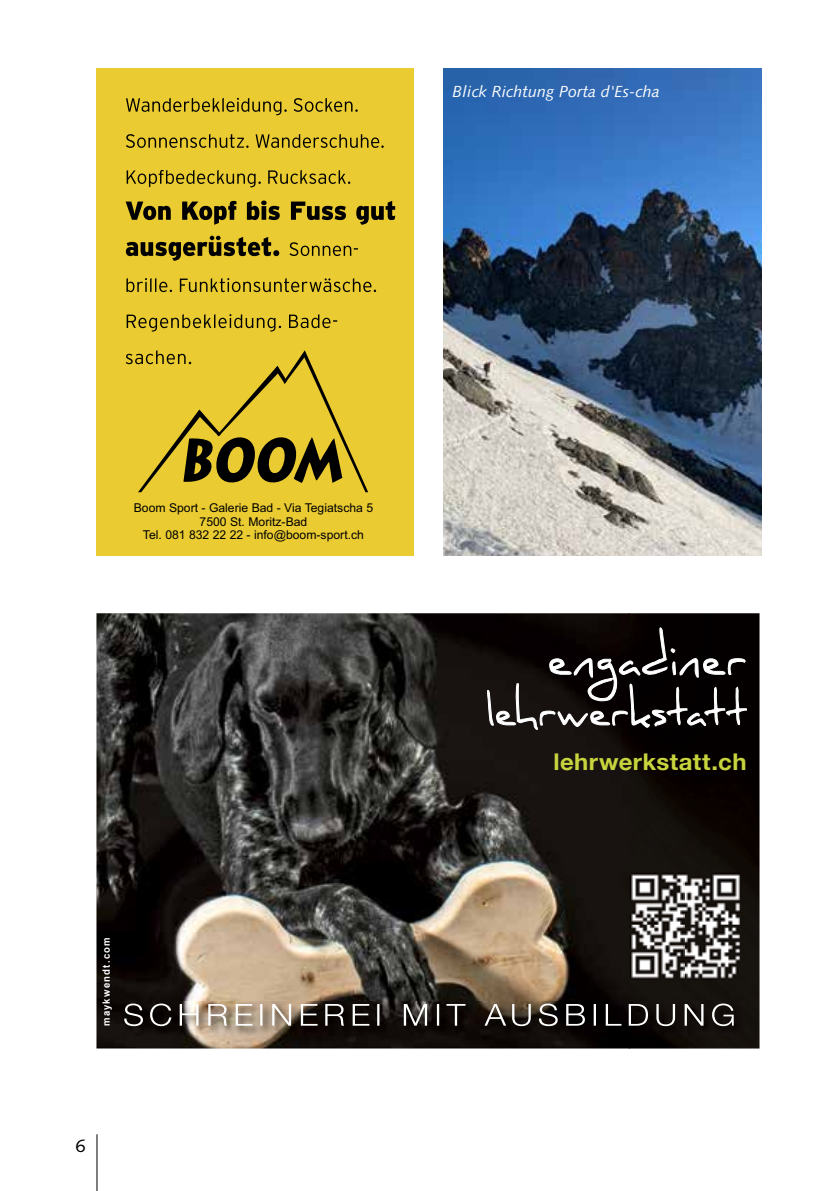
<style>
.page{position:relative;width:840px;height:1191px;background:#fff}
.page>*{position:absolute;margin:0;border:0;box-sizing:border-box;transform-origin:0 0}
.t1{font:700 23px "Helvetica Neue";letter-spacing:.015em;color:#c7d43d;scale:1.04 1}
.t2{font:18px "Syntax LT";color:#000}
.t3{font:italic 16px "Syntax LT";letter-spacing:.01em;color:#fff}
.t4{font:12.2px/13.6px "Arial";color:#000;text-align:center}
.t5{font:700 10px "Arial";letter-spacing:.125em;color:#fff;scale:.95 1}
</style>
<div class="page">
<hr style="left:96px;top:1134px;width:1px;height:57px;background:#000">
<img style="left:443px;top:68px;width:318px;height:488px">
<img style="left:96px;top:613px;width:663px;height:435px">
<img style="left:122px;top:1001px;width:621px;height:34px">
<svg style="left:124px;top:1003px;width:609px;height:23px;background:#564f49"></svg>
<svg style="left:487px;top:627px;width:259px;height:103px;background:#2a2626"></svg>
<img style="left:624px;top:867px;width:122px;height:116px">
<div style="left:96px;top:68px;width:318px;height:488px;background:#eacb32"></div>
<svg style="left:126px;top:98px;width:231px;height:17px"></svg>
<svg style="left:126px;top:134px;width:257px;height:14px"></svg>
<svg style="left:127px;top:170px;width:223px;height:17px"></svg>
<svg style="left:126px;top:200px;width:269px;height:25px"></svg>
<svg style="left:126px;top:236px;width:153px;height:25px"></svg>
<svg style="left:289px;top:242px;width:69px;height:14px"></svg>
<svg style="left:126px;top:278px;width:250px;height:14px"></svg>
<svg style="left:127px;top:314px;width:210px;height:17px"></svg>
<svg style="left:126px;top:350px;width:242px;height:142px"></svg>
<h3 class="t3" style="left:452px;top:82px;width:209px">Blick Richtung Porta d'Es-cha</h3>
<p class="t4" style="left:134px;top:501px;width:241px">Boom Sport - Galerie Bad - Via Tegiatscha 5<br>7500 St. Moritz-Bad<br>Tel. 081 832 22 22 - info@boom-sport.ch</p>
<p class="t5" style="left:100px;top:1026px;width:95px;rotate:-90deg">maykwendt.com</p>
<h2 class="t2" style="left:75px;top:1135px;width:12px">6</h2>
<h1 class="t1" style="left:553px;top:744px;width:187px">lehrwerkstatt.ch</h1>
</div>
